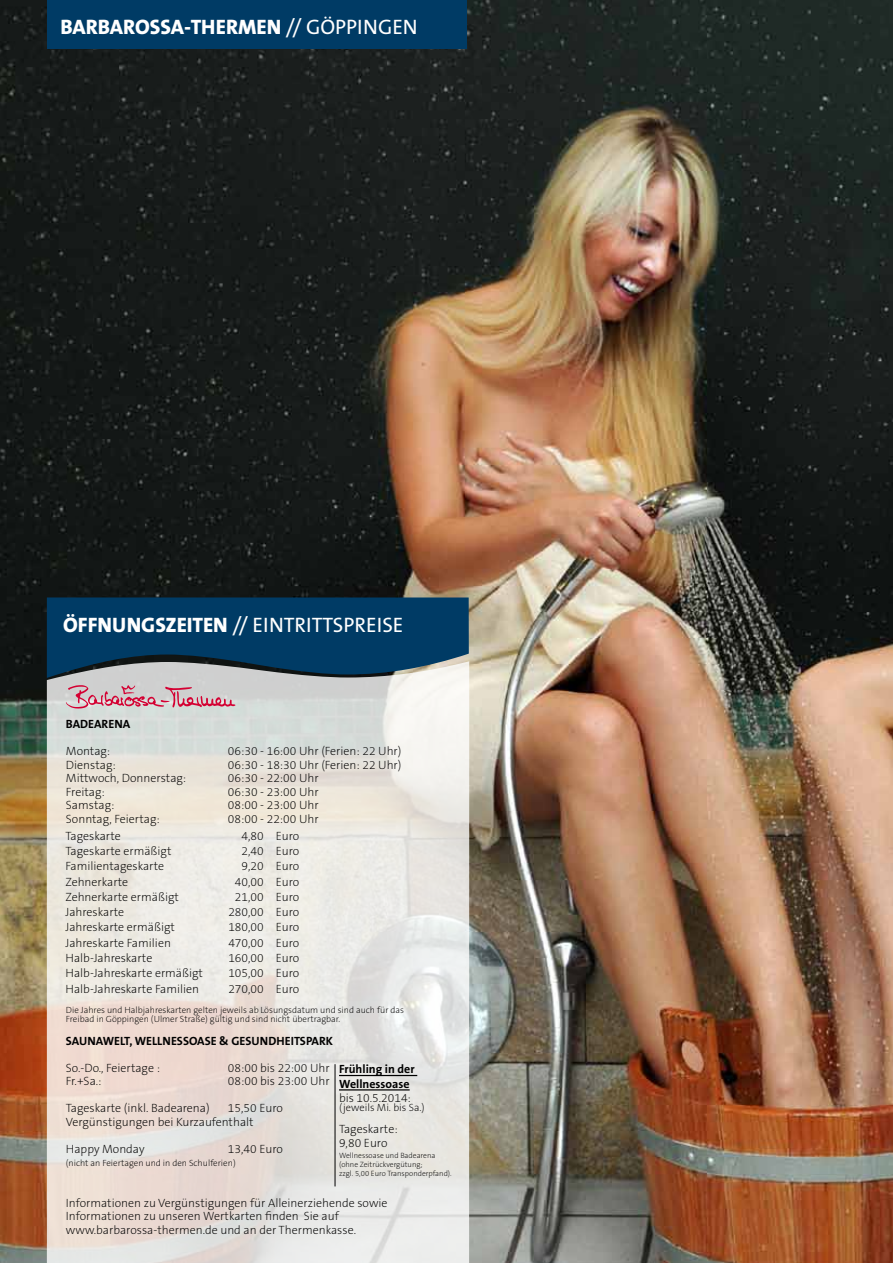
<style>
.page{position:relative;width:893px;height:1263px;background:#fff}
.page>*{position:absolute;margin:0;border:0;box-sizing:border-box;transform-origin:0 0}
.t1{font:21px "The Sans B5 Plain";color:#fff}
.t2{font:800 21px "The Sans B8";letter-spacing:-.005em;color:#fff}
.t3{font:200 12px/13.5px "The Sans B2";color:#000}
.t4{font:700 12px/14.4px "The Sans B7";color:#000}
.t5{font:200 10.5px "The Sans B2";color:#000}
.t6{font:200 9px/9px "The Sans B2";color:#000}
.t7{font:200 7.65px/9.1px "The Sans B2";color:#000}
.s1{font-family:"The Sans B8";font-weight:800}
</style>
<div class="page">
<img style="left:0;top:0;width:893px;height:1263px">
<div style="left:47px;top:0;width:419px;height:48px;background:#003b65"></div>
<div style="left:47px;top:597px;width:422px;height:64px;background:#003b65"></div>
<svg style="left:47px;top:661px;width:422px;height:602px;background:#e4e1db"></svg>
<svg style="left:66px;top:685px;width:169px;height:23px;background:#d2a7b0"></svg>
<hr style="left:339px;top:1075px;width:78px;height:1px;background:#000">
<hr style="left:339px;top:1089px;width:71px;height:1px;background:#000">
<hr style="left:335px;top:1064px;width:1px;height:122px;background:#000">
<h1 class="t2" style="left:60px;top:16px;width:14px">BARBAR</h1>
<h1 class="t2" style="left:135px;top:16px;width:80px">OSSA-THERME</h1>
<h1 class="t1" style="left:267px;top:16px;width:152px"><span class="s1">N</span> // GÖPPINGEN</h1>
<h1 class="t1" style="left:63px;top:614px;width:342px"><span class="s1">ÖFFNUNGSZEITEN</span> // EINTRITTSPREISE</h1>
<p class="t4" style="left:66px;top:717px;width:16px">Badearena</p>
<p class="t3" style="left:66px;top:745px;width:46px">Montag:</p>
<p class="t3" style="left:228px;top:745px;width:175px">06:30 - 16:00 Uhr (Ferien: 22 Uhr)</p>
<p class="t3" style="left:66px;top:758px;width:51px">Dienstag:</p>
<p class="t3" style="left:228px;top:758px;width:175px">06:30 - 18:30 Uhr (Ferien: 22 Uhr)</p>
<p class="t3" style="left:66px;top:772px;width:122px">Mittwoch, Donnerstag:</p>
<p class="t3" style="left:228px;top:772px;width:92px">06:30 - 22:00 Uhr</p>
<p class="t3" style="left:66px;top:785px;width:40px">Freitag:</p>
<p class="t3" style="left:228px;top:785px;width:92px">06:30 - 23:00 Uhr</p>
<p class="t3" style="left:66px;top:799px;width:50px">Samstag:</p>
<p class="t3" style="left:228px;top:799px;width:92px">08:00 - 23:00 Uhr</p>
<p class="t3" style="left:66px;top:812px;width:95px">Sonntag, Feiertag:</p>
<p class="t3" style="left:228px;top:812px;width:92px">08:00 - 22:00 Uhr</p>
<p class="t3" style="left:66px;top:829px;width:57px">Tageskarte</p>
<p class="t3" style="left:242px;top:829px;width:59px">4,80 Euro</p>
<p class="t3" style="left:66px;top:845px;width:107px">Tageskarte ermäßigt</p>
<p class="t3" style="left:242px;top:845px;width:59px">2,40 Euro</p>
<p class="t3" style="left:66px;top:860px;width:100px">Familientageskarte</p>
<p class="t3" style="left:242px;top:860px;width:59px">9,20 Euro</p>
<p class="t3" style="left:66px;top:875px;width:64px">Zehnerkarte</p>
<p class="t3" style="left:235px;top:875px;width:66px">40,00 Euro</p>
<p class="t3" style="left:66px;top:891px;width:115px">Zehnerkarte ermäßigt</p>
<p class="t3" style="left:235px;top:891px;width:66px">21,00 Euro</p>
<p class="t3" style="left:66px;top:906px;width:60px">Jahreskarte</p>
<p class="t3" style="left:228px;top:906px;width:73px">280,00 Euro</p>
<p class="t3" style="left:66px;top:921px;width:111px">Jahreskarte ermäßigt</p>
<p class="t3" style="left:228px;top:921px;width:73px">180,00 Euro</p>
<p class="t3" style="left:66px;top:936px;width:107px">Jahreskarte Familien</p>
<p class="t3" style="left:228px;top:936px;width:73px">470,00 Euro</p>
<p class="t3" style="left:66px;top:952px;width:88px">Halb-Jahreskarte</p>
<p class="t3" style="left:228px;top:952px;width:73px">160,00 Euro</p>
<p class="t3" style="left:66px;top:967px;width:139px">Halb-Jahreskarte ermäßigt</p>
<p class="t3" style="left:228px;top:967px;width:73px">105,00 Euro</p>
<p class="t3" style="left:66px;top:982px;width:135px">Halb-Jahreskarte Familien</p>
<p class="t3" style="left:228px;top:982px;width:73px">270,00 Euro</p>
<p class="t6" style="left:66px;top:1006px;width:340px">Die Jahres und Halbjahreskarten gelten jeweils ab Lösungsdatum und sind auch für das<br>Freibad in Göppingen (Ulmer Straße) gültig und sind nicht übertragbar.</p>
<p class="t4" style="left:66px;top:1034px;width:269px">SAUNAWELT, WELLNESSOASE &amp; GESUNDHEITSPARK</p>
<p class="t3" style="left:66px;top:1061px;width:96px">So.-Do., Feiertage :</p>
<p class="t3" style="left:228px;top:1061px;width:103px">08:00 bis 22:00 Uhr</p>
<p class="t3" style="left:66px;top:1075px;width:37px">Fr.+Sa.:</p>
<p class="t3" style="left:228px;top:1075px;width:103px">08:00 bis 23:00 Uhr</p>
<p class="t3" style="left:66px;top:1102px;width:145px">Tageskarte (inkl. Badearena)</p>
<p class="t4" style="left:339px;top:1062px;width:77px">Frühling in der<br>Wellnessoase</p>
<p class="t3" style="left:339px;top:1092px;width:73px">bis 10.5.2014:</p>
<p class="t5" style="left:339px;top:1102px;width:87px">(jeweils Mi. bis Sa.)</p>
<p class="t3" style="left:339px;top:1122px;width:60px;line-height:14.4px">Tageskarte:<br>9,80 Euro</p>
<p class="t7" style="left:339px;top:1151px;width:114px">Wellnessoase und Badearena (ohne Zeitrückvergütung;<br>zzgl. 5,00 Euro Transponderpfand).</p>
<p class="t3" style="left:66px;top:1102px;width:219px;text-indent:162px">15,50 Euro<br>Vergünstigungen bei Kurzaufenthalt</p>
<p class="t3" style="left:66px;top:1142px;width:80px">Happy Monday</p>
<p class="t3" style="left:228px;top:1142px;width:57px">13,40 Euro</p>
<p class="t6" style="left:66px;top:1159px;width:171px">(nicht an Feiertagen und in den Schulferien)</p>
<p class="t3" style="left:66px;top:1196px;width:323px">Informationen zu Vergünstigungen für Alleinerziehende sowie<br>Informationen zu unseren Wertkarten finden Sie auf www.barbarossa-thermen.de und an der Thermenkasse.</p>
</div>
